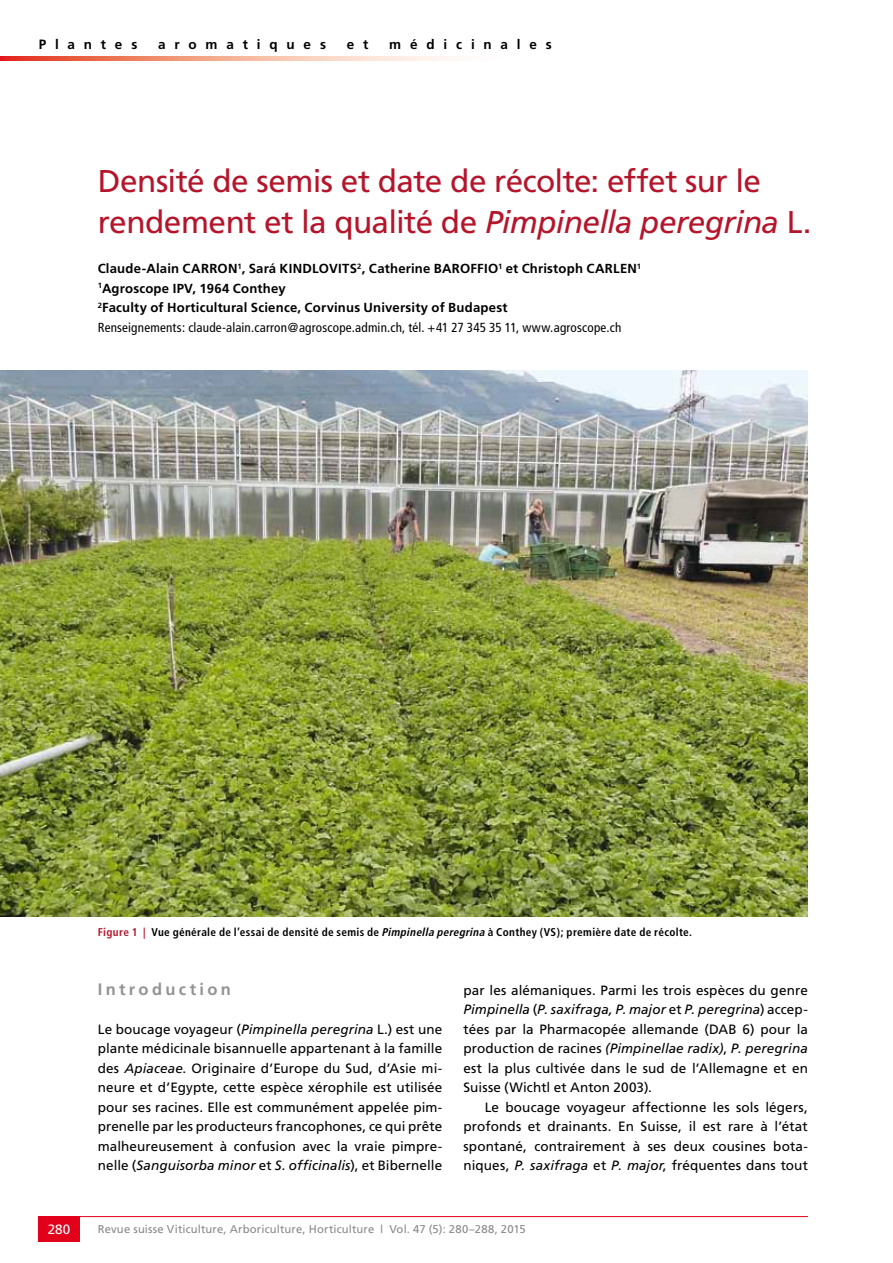
<style>
.page{position:relative;width:893px;height:1263px;background:#fff}
.page>*{position:absolute;margin:0;border:0;box-sizing:border-box;transform-origin:0 0}
.t1{font:31.5px/40.5px "Frutiger";letter-spacing:-.02em;color:#b5152b}
.t2{font:700 16.5px "Frutiger";letter-spacing:.2em;color:#929395}
.t3{font:13.5px/19.5px "Frutiger";letter-spacing:.01em;color:#000;text-align:justify}
.t4{font:700 13.5px "Frutiger";letter-spacing:.655em;color:#000}
.t5{font:13.5px "Frutiger";color:#fff}
.t6{font:700 13.2px/19.5px "Frutiger";letter-spacing:.015em;color:#000}
.t7{font:700 condensed 11.25px "Frutiger";letter-spacing:.03em;color:#000}
.t8{font:11.25px "Frutiger";letter-spacing:.015em;color:#87888a}
.s1{font-style:italic}
.s2{font-weight:400;font-stretch:condensed}
.s3{color:#b5152b}
</style>
<div class="page">
<hr style="left:38px;top:1216px;width:770px;height:1px;background:#e2001a">
<div style="left:38px;top:1216px;width:42px;height:26px;background:#e2001a"></div>
<img style="left:0;top:370px;width:808px;height:547px">
<svg style="left:0;top:56px;width:451px;height:5px"></svg>
<p class="t4" style="left:39px;top:36px;width:100px">Plantes</p>
<p class="t4" style="left:158px;top:36px;width:169px">aromatiques</p>
<p class="t4" style="left:347px;top:36px;width:23px">e t</p>
<p class="t4" style="left:389px;top:36px;width:164px">médicinales</p>
<h1 class="t1" style="left:98px;top:161px;width:715px">Densité de semis et date de récolte: effet sur le rendement et la qualité de <span class="s1">Pimpinella peregrina</span> L.</h1>
<p class="t6" style="left:98px;top:259px;width:545px">Claude-Alain CARRON<sup>1</sup>, Sará KINDLOVITS<sup>2</sup>, Catherine BAROFFIO<sup>1</sup> et Christoph CARLEN<sup>1<br>1</sup>Agroscope IPV, 1964 Conthey<br><sup>2</sup>Faculty of Horticultural Science, Corvinus University of Budapest<br><span class="s2">Renseignements: claude-alain.carron@agroscope.admin.ch, tél. +41 27 345 35 11, www.agroscope.ch</span></p>
<p class="t7" style="left:98px;top:925px;width:596px"><span class="s3">Figure 1 |</span> Vue générale de l’essai de densité de semis de <span class="s1">Pimpinella peregrina</span> à Conthey (VS); première date de récolte.</p>
<p class="t2" style="left:98px;top:979px;width:135px">Introduction</p>
<p class="t3" style="left:98px;top:1019px;width:346px">Le boucage voyageur (<span class="s1">Pimpinella peregrina</span> L.) est une plante médicinale bisannuelle appartenant à la famille des <span class="s1">Apiaceae</span>. Originaire d’Europe du Sud, d’Asie mi&shy;neure et d’Egypte, cette espèce xérophile est utilisée pour ses racines. Elle est communément appelée pim&shy;prenelle par les producteurs francophones, ce qui prête malheureusement à confusion avec la vraie pimpre&shy;nelle (<span class="s1">Sanguisorba minor</span> et <span class="s1">S. officinalis</span>), et Bibernelle</p>
<p class="t3" style="left:463px;top:980px;width:346px">par les alémaniques. Parmi les trois espèces du genre <span class="s1">Pimpinella</span> (<span class="s1">P. saxifraga, P. major</span> et <span class="s1">P. peregrina</span>) accep&shy;tées par la Pharmacopée allemande (DAB 6) pour la production de racines <span class="s1">(Pimpinellae radix)</span>, <span class="s1">P. peregrina </span>est la plus cultivée dans le sud de l’Allemagne et en Suisse (Wichtl et Anton 2003).</p>
<p class="t3" style="left:463px;top:1097px;width:346px;text-indent:21px">Le boucage voyageur affectionne les sols légers, profonds et drainants. En Suisse, il est rare à l’état spontané, contrairement à ses deux cousines bota&shy;niques, <span class="s1">P. saxifraga</span> et <span class="s1">P. major</span>, fréquentes dans tout</p>
<p class="t5" style="left:48px;top:1221px;width:24px">280</p>
<p class="t8" style="left:98px;top:1223px;width:429px">Revue suisse Viticulture, Arboriculture, Horticulture | Vol. 47 (5): 280–288, 2015</p>
</div>
